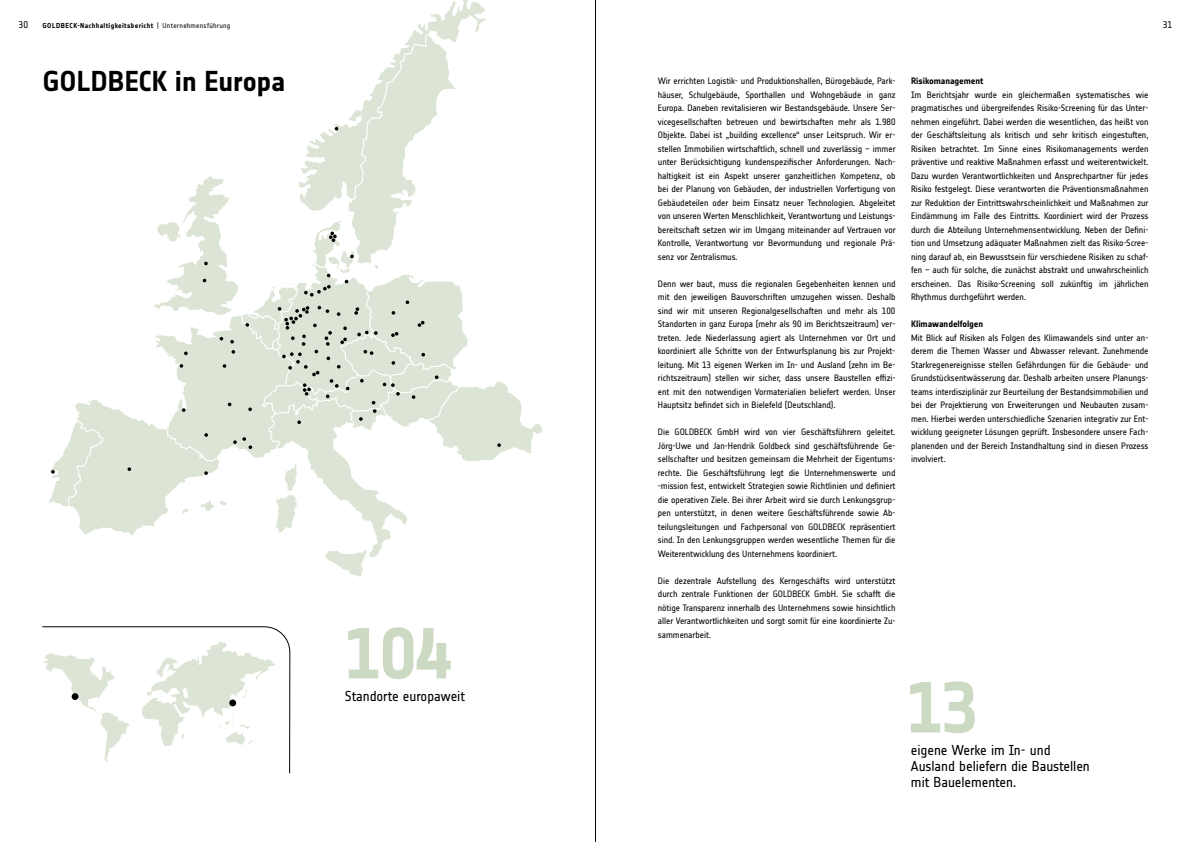
<style>
.page{position:relative;width:1191px;height:842px;background:#fff}
.page>*{position:absolute;margin:0;border:0;box-sizing:border-box;transform-origin:0 0}
.t1{font:700 71px "Goldbeck TT";color:#cddac3}
.t2{font:700 28px "Goldbeck TT";color:#000}
.t3{font:14px/16px "Goldbeck TT";letter-spacing:-.005em;color:#000}
.t4{font:9.5px "Goldbeck TT";color:#000}
.t5{font:9px/13.5px "Goldbeck TT";letter-spacing:-.005em;color:#000;text-align:justify}
.t6{font:700 9px "Goldbeck TT";letter-spacing:-.005em;color:#000}
.t7{font:700 7px "Goldbeck TT";letter-spacing:.05em;color:#000}
.s1{font-weight:400}
</style>
<div class="page">
<svg style="left:42px;top:626px;width:248px;height:148px"></svg>
<svg style="left:49px;top:0;width:493px;height:577px"></svg>
<hr style="left:595px;top:0;width:1px;height:842px;background:#000">
<p class="t4" style="left:19px;top:19px;width:11px">30</p>
<p class="t7" style="left:43px;top:22px;width:189px">GOLDBECK-Nachhaltigkeitsbericht <span class="s1">| Unternehmensführung</span></p>
<p class="t4" style="left:1162px;top:19px;width:11px">31</p>
<h2 class="t2" style="left:43px;top:65px;width:244px">GOLDBECK in Europa</h2>
<p class="t5" style="left:658px;top:74px;width:239px">Wir errichten Logistik- und Produktionshallen, Bürogebäude, Park&shy;häuser, Schulgebäude, Sporthallen und Wohngebäude in ganz Europa. Daneben revitalisieren wir Bestandsgebäude. Unsere Ser&shy;vicegesellschaften betreuen und bewirtschaften mehr als 1.980<br>Objekte. Dabei ist „building excellence“ unser Leitspruch. Wir er&shy;stellen Immobilien wirtschaftlich, schnell und zuverlässig – immer unter Berücksichtigung kundenspezifischer Anforderungen. Nach&shy;haltigkeit ist ein Aspekt unserer ganzheitlichen Kompetenz, ob bei der Planung von Gebäuden, der industriellen Vorfertigung von Gebäudeteilen oder beim Einsatz neuer Technologien. Abgeleitet von unseren Werten Menschlichkeit, Verantwortung und Leistungs&shy;bereitschaft setzen wir im Umgang miteinander auf Vertrauen vor Kontrolle, Verantwortung vor Bevormundung und regionale Prä&shy;senz vor Zentralismus.</p>
<p class="t5" style="left:658px;top:277px;width:239px">Denn wer baut, muss die regionalen Gegebenheiten kennen und mit den jeweiligen Bauvorschriften umzugehen wissen. Deshalb sind wir mit unseren Regionalgesellschaften und mehr als 100<br>Standorten in ganz Europa (mehr als 90 im Berichtszeitraum) ver&shy;treten. Jede Niederlassung agiert als Unternehmen vor Ort und koordiniert alle Schritte von der Entwurfsplanung bis zur Projekt&shy;leitung. Mit 13 eigenen Werken im In- und Ausland (zehn im Be&shy;richtszeitraum) stellen wir sicher, dass unsere Baustellen effizi&shy;ent mit den notwendigen Vormaterialien beliefert werden. Unser Hauptsitz befindet sich in Bielefeld (Deutschland).</p>
<p class="t5" style="left:658px;top:425px;width:239px">Die GOLDBECK GmbH wird von vier Geschäftsführern geleitet.<br>Jörg-Uwe und Jan-Hendrik Goldbeck sind geschäftsführende Ge&shy;sellschafter und besitzen gemeinsam die Mehrheit der Eigentums&shy;rechte. Die Geschäftsführung legt die Unternehmenswerte und -mission fest, entwickelt Strategien sowie Richtlinien und definiert die operativen Ziele. Bei ihrer Arbeit wird sie durch Lenkungsgrup&shy;pen unterstützt, in denen weitere Geschäftsführende sowie Ab&shy;teilungsleitungen und Fachpersonal von GOLDBECK repräsentiert sind. In den Lenkungsgruppen werden wesentliche Themen für die Weiterentwicklung des Unternehmens koordiniert.</p>
<p class="t5" style="left:658px;top:574px;width:239px">Die dezentrale Aufstellung des Kerngeschäfts wird unterstützt durch zentrale Funktionen der GOLDBECK GmbH. Sie schafft die nötige Transparenz innerhalb des Unternehmens sowie hinsichtlich aller Verantwortlichkeiten und sorgt somit für eine koordinierte Zu&shy;sammenarbeit.</p>
<p class="t6" style="left:911px;top:76px;width:74px">Risikomanagement</p>
<p class="t5" style="left:911px;top:88px;width:239px">Im Berichtsjahr wurde ein gleichermaßen systematisches wie pragmatisches und übergreifendes Risiko-Screening für das Unter&shy;nehmen eingeführt. Dabei werden die wesentlichen, das heißt von der Geschäftsleitung als kritisch und sehr kritisch eingestuften, Risiken betrachtet. Im Sinne eines Risikomanagements werden präventive und reaktive Maßnahmen erfasst und weiterentwickelt.<br>Dazu wurden Verantwortlichkeiten und Ansprechpartner für jedes Risiko festgelegt. Diese verantworten die Präventionsmaßnahmen zur Reduktion der Eintrittswahrscheinlichkeit und Maßnahmen zur Eindämmung im Falle des Eintritts. Koordiniert wird der Prozess durch die Abteilung Unternehmensentwicklung. Neben der Defini&shy;tion und Umsetzung adäquater Maßnahmen zielt das Risiko-Scree&shy;ning darauf ab, ein Bewusstsein für verschiedene Risiken zu schaf&shy;fen – auch für solche, die zunächst abstrakt und unwahrscheinlich erscheinen. Das Risiko-Screening soll zukünftig im jährlichen Rhythmus durchgeführt werden.</p>
<p class="t6" style="left:911px;top:319px;width:74px">Klimawandelfolgen</p>
<p class="t5" style="left:911px;top:331px;width:239px">Mit Blick auf Risiken als Folgen des Klimawandels sind unter an&shy;derem die Themen Wasser und Abwasser relevant. Zunehmende Starkregenereignisse stellen Gefährdungen für die Gebäude- und Grundstücksentwässerung dar. Deshalb arbeiten unsere Planungs&shy;teams interdisziplinär zur Beurteilung der Bestandsimmobilien und bei der Projektierung von Erweiterungen und Neubauten zusam&shy;men. Hierbei werden unterschiedliche Szenarien integrativ zur Ent&shy;wicklung geeigneter Lösungen geprüft. Insbesondere unsere Fach&shy;planenden und der Bereich Instandhaltung sind in diesen Prozess involviert.</p>
<h1 class="t1" style="left:345px;top:612px;width:108px">104</h1>
<h3 class="t3" style="left:345px;top:687px;width:122px">Standorte europaweit</h3>
<h1 class="t1" style="left:907px;top:666px;width:72px">13</h1>
<h3 class="t3" style="left:911px;top:741px;width:180px">eigene Werke im In- und<br>Ausland beliefern die Baustellen mit Bauelementen.</h3>
</div>
